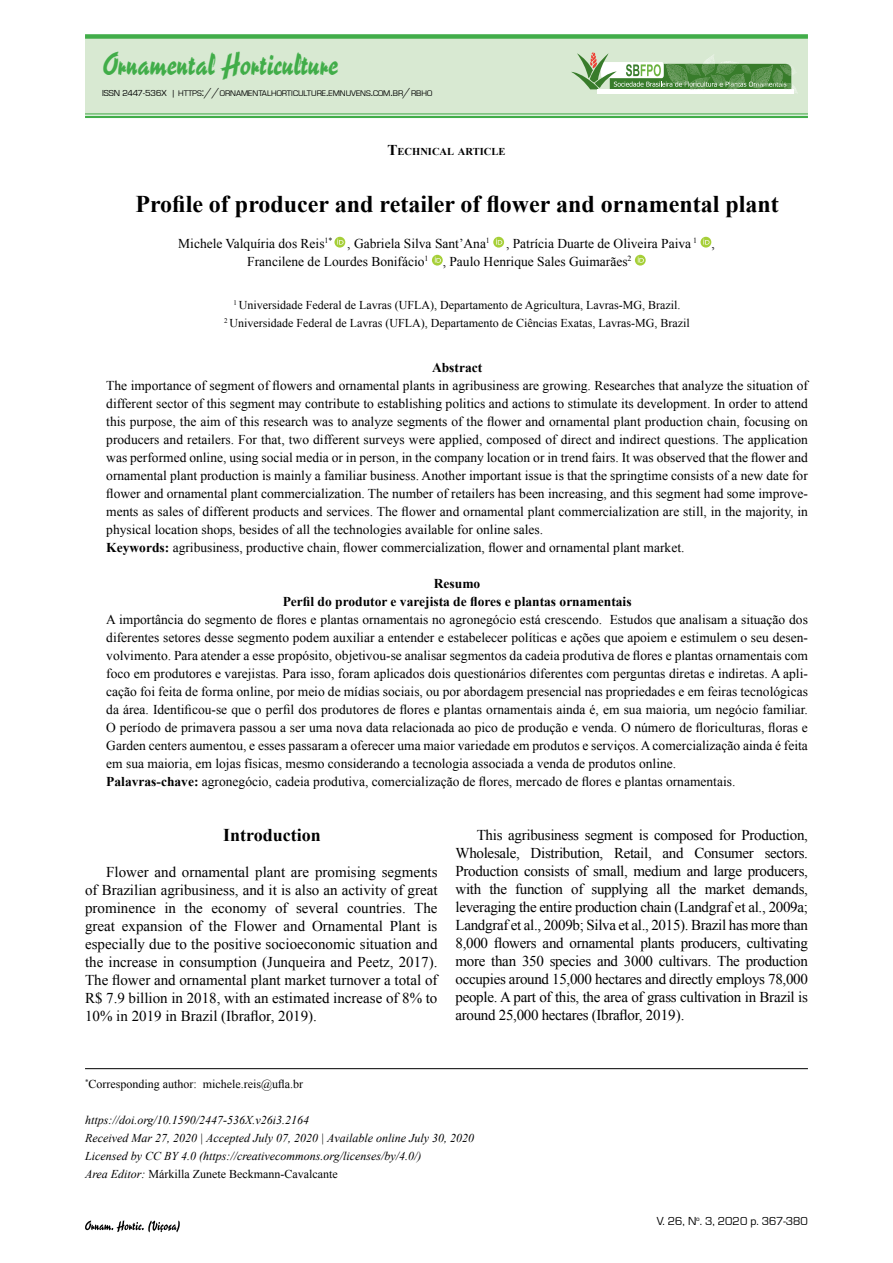
<style>
.page{position:relative;width:893px;height:1263px;background:#fff}
.page>*{position:absolute;margin:0;border:0;box-sizing:border-box;transform-origin:0 0}
.t1{font:29.25px "Reporter Two";color:#41ad49}
.t2{font:700 24px "Times New Roman";color:#000}
.t3{font:700 18px "Times New Roman";color:#000}
.t4{font:15px/18px "Times New Roman";color:#000;text-align:justify}
.t5{font:13.5px/18px "Times New Roman";color:#000}
.t6{font:700 13.5px/18px "Times New Roman";color:#000;text-align:center}
.t7{font:italic 12px/18px "Times New Roman";color:#000}
.t8{font:12px/18px "Times New Roman";color:#000;text-align:center}
.t9{font:12px "Eurostar";color:#000}
.t10{font:700 10.5px "Times New Roman";color:#000}
.t11{font:8.4px "Eurostar";color:#000}
.s1{font-size:9px}
.s2{font-size:12px}
.s3{font-size:15px}
.s4{font-weight:700}
.s5{font-style:normal}
</style>
<div class="page">
<svg style="left:85px;top:1220px;width:95px;height:12px"></svg>
<hr style="left:85px;top:1068px;width:723px;height:1px;background:#000">
<div style="left:85px;top:36px;width:723px;height:78px;background:#d8e9d2"></div>
<div style="left:85px;top:34px;width:723px;height:5px;background:#41ad49"></div>
<hr style="left:85px;top:114px;width:723px;height:1px;background:#41ad49">
<hr style="left:85px;top:116px;width:723px;height:2px;background:#41ad49">
<div style="left:598px;top:89px;width:196px;height:5px;background:#fff"></div>
<svg style="left:571px;top:52px;width:226px;height:39px"></svg>
<img style="left:669px;top:68px;width:14px;height:5px">
<img style="left:755px;top:68px;width:23px;height:4px">
<svg style="left:334px;top:237px;width:11px;height:11px"></svg>
<svg style="left:337px;top:239px;width:6px;height:6px"></svg>
<svg style="left:493px;top:237px;width:11px;height:11px"></svg>
<svg style="left:496px;top:239px;width:6px;height:6px"></svg>
<svg style="left:700px;top:237px;width:11px;height:11px"></svg>
<svg style="left:703px;top:239px;width:7px;height:6px"></svg>
<svg style="left:432px;top:255px;width:11px;height:11px"></svg>
<svg style="left:435px;top:257px;width:6px;height:6px"></svg>
<svg style="left:635px;top:255px;width:11px;height:11px"></svg>
<svg style="left:638px;top:257px;width:6px;height:6px"></svg>
<h1 class="t1" style="left:102px;top:45px;width:238px">Ornamental Horticulture</h1>
<p class="t11" style="left:102px;top:88px;width:332px"><span class="s1">ISSN 2447-536X |</span> HTTPS<span class="s2">://</span>ORNAMENTALHORTICULTURE<span class="s2">.</span>EMNUVENS<span class="s2">.</span>COM<span class="s2">.</span>BR<span class="s2">/</span>RBHO</p>
<p class="t10" style="left:388px;top:144px;width:119px"><span class="s3">T</span>ECHNICAL ARTICLE</p>
<h2 class="t2" style="left:135px;top:187px;width:645px">Profile of producer and retailer of flower and ornamental plant</h2>
<p class="t5" style="left:247px;top:234px;width:469px;text-indent:-69px">Michele Valquíria dos Reis<sup>1*</sup> , Gabriela Silva Sant’Ana<sup>1</sup> , Patrícia Duarte de Oliveira Paiva <sup>1</sup> ,<br>Francilene de Lourdes Bonifácio<sup>1</sup> , Paulo Henrique Sales Guimarães<sup>2</sup></p>
<p class="t8" style="left:224px;top:296px;width:467px"><sup>1</sup> Universidade Federal de Lavras (UFLA), Departamento de Agricultura, Lavras-MG, Brazil.<br><sup>2</sup> Universidade Federal de Lavras (UFLA), Departamento de Ciências Exatas, Lavras-MG, Brazil</p>
<p class="t6" style="left:432px;top:358px;width:52px">Abstract</p>
<p class="t5" style="left:106px;top:376px;width:703px">The importance of segment of flowers and ornamental plants in agribusiness are growing. Researches that analyze the situation of different sector of this segment may contribute to establishing politics and actions to stimulate its development. In order to attend this purpose, the aim of this research was to analyze segments of the flower and ornamental plant production chain, focusing on producers and retailers. For that, two different surveys were applied, composed of direct and indirect questions. The application was performed online, using social media or in person, in the company location or in trend fairs. It was observed that the flower and ornamental plant production is mainly a familiar business. Another important issue is that the springtime consists of a new date for flower and ornamental plant commercialization. The number of retailers has been increasing, and this segment had some improve&shy;ments as sales of different products and services. The flower and ornamental plant commercialization are still, in the majority, in physical location shops, besides of all the technologies available for online sales.<br><span class="s4">Keywords:</span> agribusiness, productive chain, flower commercialization, flower and ornamental plant market.</p>
<p class="t6" style="left:283px;top:574px;width:350px">Resumo<br>Perfil do produtor e varejista de flores e plantas ornamentais</p>
<p class="t5" style="left:106px;top:610px;width:703px">A importância do segmento de flores e plantas ornamentais no agronegócio está crescendo. Estudos que analisam a situação dos diferentes setores desse segmento podem auxiliar a entender e estabelecer políticas e ações que apoiem e estimulem o seu desen&shy;volvimento. Para atender a esse propósito, objetivou-se analisar segmentos da cadeia produtiva de flores e plantas ornamentais com foco em produtores e varejistas. Para isso, foram aplicados dois questionários diferentes com perguntas diretas e indiretas. A apli&shy;cação foi feita de forma online, por meio de mídias sociais, ou por abordagem presencial nas propriedades e em feiras tecnológicas da área. Identificou-se que o perfil dos produtores de flores e plantas ornamentais ainda é, em sua maioria, um negócio familiar.<br>O período de primavera passou a ser uma nova data relacionada ao pico de produção e venda. O número de floriculturas, floras e Garden centers aumentou, e esses passaram a oferecer uma maior variedade em produtos e serviços. A comercialização ainda é feita em sua maioria, em lojas físicas, mesmo considerando a tecnologia associada a venda de produtos online.<br><span class="s4">Palavras-chave:</span> agronegócio, cadeia produtiva, comercialização de flores, mercado de flores e plantas ornamentais.</p>
<h3 class="t3" style="left:223px;top:823px;width:99px">Introduction</h3>
<p class="t4" style="left:85px;top:863px;width:354px;text-indent:21px">Flower and ornamental plant are promising segments of Brazilian agribusiness, and it is also an activity of great prominence in the economy of several countries. The great expansion of the Flower and Ornamental Plant is especially due to the positive socioeconomic situation and the increase in consumption (Junqueira and Peetz, 2017).<br>The flower and ornamental plant market turnover a total of R$ 7.9 billion in 2018, with an estimated increase of 8% to 10% in 2019 in Brazil (Ibraflor, 2019).</p>
<p class="t4" style="left:455px;top:825px;width:354px;text-indent:21px">This agribusiness segment is composed for Production, Wholesale, Distribution, Retail, and Consumer sectors.<br>Production consists of small, medium and large producers, with the function of supplying all the market demands, leveraging the entire production chain (Landgraf et al., 2009a; Landgraf et al., 2009b; Silva et al., 2015). Brazil has more than 8,000 flowers and ornamental plants producers, cultivating more than 350 species and 3000 cultivars. The production occupies around 15,000 hectares and directly employs 78,000 people. A part of this, the area of grass cultivation in Brazil is around 25,000 hectares (Ibraflor, 2019).</p>
<p class="t8" style="left:85px;top:1074px;width:220px"><sup>*</sup>Corresponding author: michele.reis@ufla.br</p>
<p class="t7" style="left:85px;top:1110px;width:391px">https://doi.org/10.1590/2447-536X.v26i3.2164<br>Received Mar 27, 2020 | Accepted July 07, 2020 | Available online July 30, 2020<br>Licensed by CC BY 4.0 (https://creativecommons.org/licenses/by/4.0/)<br>Area Editor: <span class="s5">Márkilla Zunete Beckmann-Cavalcante</span></p>
<p class="t9" style="left:657px;top:1213px;width:153px">V. 26, N<sup>o</sup>. 3, 2020 p. 367-380</p>
</div>
